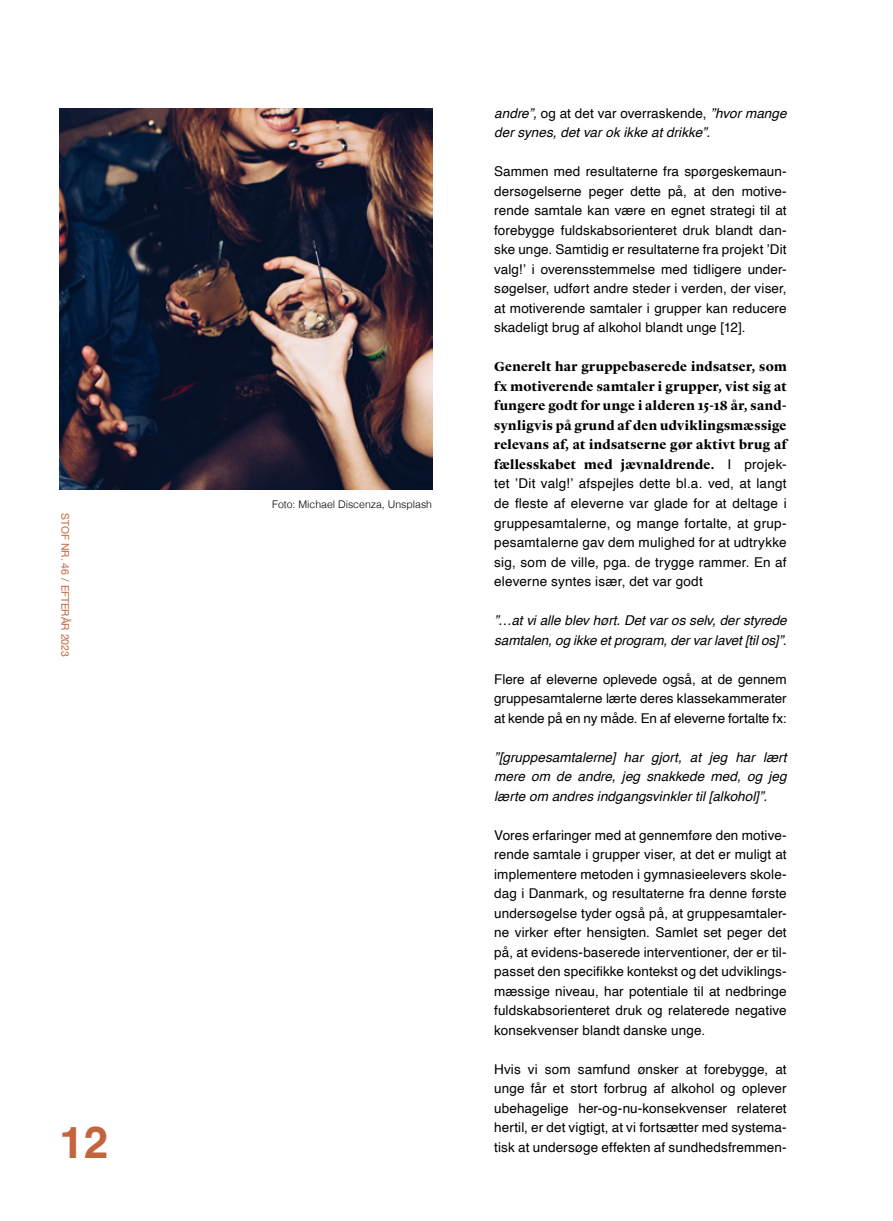
<style>
.page{position:relative;width:893px;height:1221px;background:#fff}
.page>*{position:absolute;margin:0;border:0;box-sizing:border-box;transform-origin:0 0}
.t1{font:700 43.95px "Helvetica";color:#c2643c}
.t2{font:13.5px/19.5px "Helvetica";letter-spacing:.01em;color:#000;text-align:justify}
.t3{font:italic 13.5px/19.5px "Helvetica";color:#000}
.t4{font:700 13.5px/19.5px "Lyon Display";letter-spacing:.02em;color:#000;text-align:justify}
.t5{font:300 10.5px "Helvetica";color:#000}
.t6{font:10.5px "Helvetica Neue";color:#c2643c}
.s1{font-style:normal}
.s2{font-family:"Helvetica";font-weight:400}
</style>
<div class="page">
<img style="left:60px;top:108px;width:372px;height:381px">
<p class="t6" style="left:73px;top:513px;width:145px;rotate:90deg">STOF NR. 46 / EFTERÅR 2023</p>
<h1 class="t1" style="left:60px;top:1115px;width:50px">12</h1>
<p class="t5" style="left:272px;top:495px;width:161px">Foto: Michael Discenza, Unsplash</p>
<p class="t3" style="left:494px;top:104px;width:294px">andre”, <span class="s1">og at det var overraskende,</span> ”hvor mange der synes, det var ok ikke at drikke”.</p>
<p class="t2" style="left:494px;top:162px;width:294px">Sammen med resultaterne fra spørgeskemaun&shy;dersøgelserne peger dette på, at den motive&shy;rende samtale kan være en egnet strategi til at forebygge fuldskabsorienteret druk blandt dan&shy;ske unge. Samtidig er resultaterne fra projekt ’Dit valg!’ i overensstemmelse med tidligere under&shy;søgelser, udført andre steder i verden, der viser, at motiverende samtaler i grupper kan reducere skadeligt brug af alkohol blandt unge [12].</p>
<p class="t4" style="left:494px;top:356px;width:294px">Generelt har gruppebaserede indsatser, som fx motiverende samtaler i grupper, vist sig at fungere godt for unge i alderen 15-18 år, sand&shy;synligvis på grund af den udviklingsmæssige relevans af, at indsatserne gør aktivt brug af fællesskabet med jævnaldrende. <span class="s2">I projek-</span></p>
<p class="t2" style="left:494px;top:474px;width:294px">tet ’Dit valg!’ afspejles dette bl.a. ved, at langt de fleste af eleverne var glade for at deltage i gruppesamtalerne, og mange fortalte, at grup&shy;pesamtalerne gav dem mulighed for at udtrykke sig, som de ville, pga. de trygge rammer. En af eleverne syntes især, det var godt</p>
<p class="t3" style="left:494px;top:611px;width:294px">”…at vi alle blev hørt. Det var os selv, der styrede samtalen, og ikke et program, der var lavet [til os]”.</p>
<p class="t2" style="left:494px;top:669px;width:294px">Flere af eleverne oplevede også, at de gennem gruppesamtalerne lærte deres klassekammerater at kende på en ny måde. En af eleverne fortalte fx:</p>
<p class="t3" style="left:494px;top:747px;width:294px;text-align:justify">”[gruppesamtalerne] har gjort, at jeg har lært mere om de andre, jeg snakkede med, og jeg lærte om andres indgangsvinkler til [alkohol]”.</p>
<p class="t2" style="left:494px;top:825px;width:294px">Vores erfaringer med at gennemføre den motive&shy;rende samtale i grupper viser, at det er muligt at implementere metoden i gymnasieelevers skole&shy;dag i Danmark, og resultaterne fra denne første undersøgelse tyder også på, at gruppesamtaler&shy;ne virker efter hensigten. Samlet set peger det på, at evidens-baserede interventioner, der er til&shy;passet den specifikke kontekst og det udviklings&shy;mæssige niveau, har potentiale til at nedbringe fuldskabsorienteret druk og relaterede negative konsekvenser blandt danske unge.</p>
<p class="t2" style="left:494px;top:1059px;width:294px">Hvis vi som samfund ønsker at forebygge, at unge får et stort forbrug af alkohol og oplever ubehagelige her-og-nu-konsekvenser relateret hertil, er det vigtigt, at vi fortsætter med systema&shy;tisk at undersøge effekten af sundhedsfremmen-</p>
</div>
